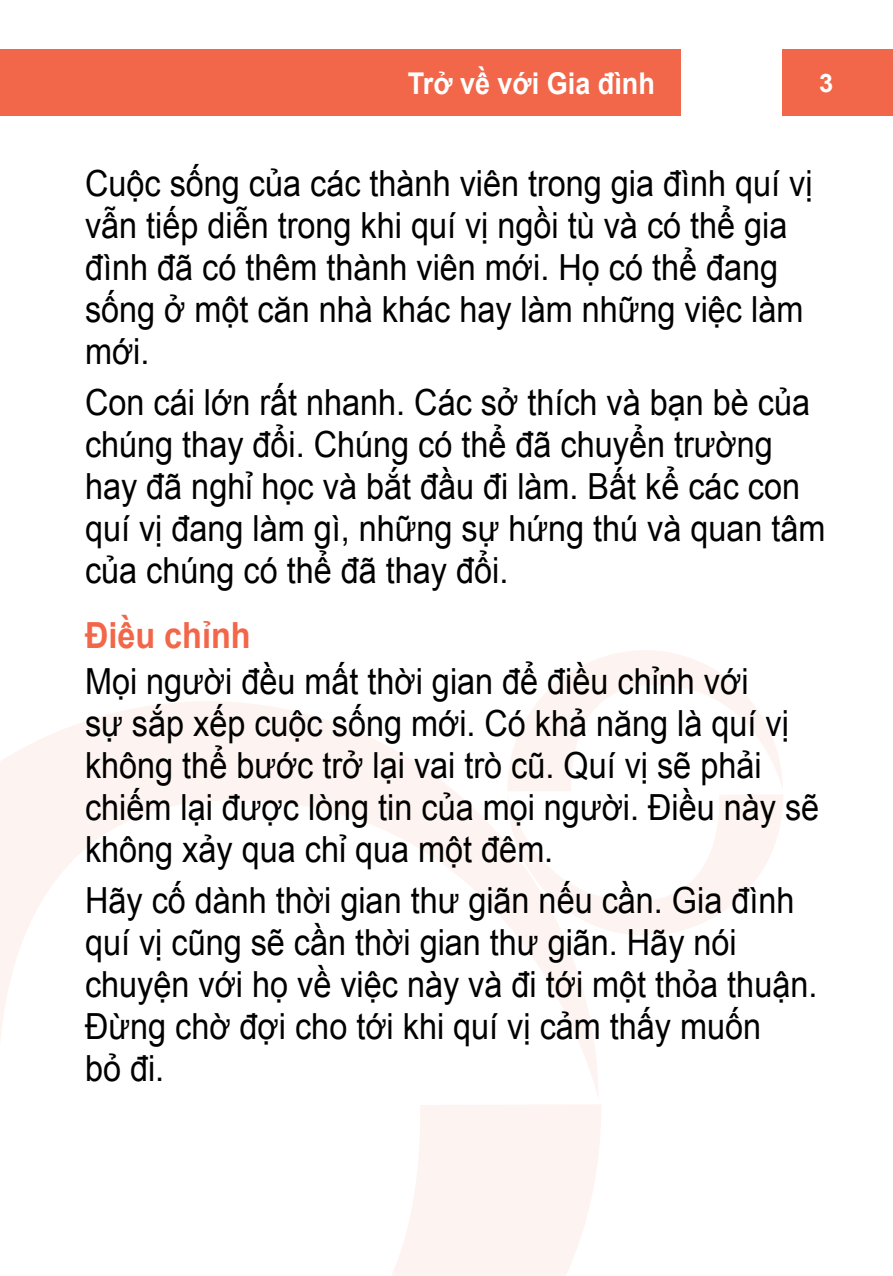
<style>
.page{position:relative;width:893px;height:1276px;background:#fff}
.page>*{position:absolute;margin:0;border:0;box-sizing:border-box;transform-origin:0 0}
.t1{font:36px/42px "Arial";color:#000;scale:.9 1}
.t2{font:700 36px "Arial";color:#f26649;scale:.9 1}
.t3{font:700 30px "Arial";color:#fff;scale:.9 1}
.t4{font:700 25.5px "Arial";color:#fff}
</style>
<div class="page">
<svg style="left:0;top:701px;width:598px;height:394px"></svg>
<svg style="left:392px;top:1105px;width:209px;height:171px;fill:#fdf3f0"></svg>
<div style="left:782px;top:49px;width:111px;height:67px;background:#f26649"></div>
<div style="left:0;top:49px;width:680px;height:67px;background:#f26649"></div>
<svg style="left:507px;top:650px;width:276px;height:286px"></svg>
<p class="t3" style="left:408px;top:63px;width:276px">Trở về với Gia đình</p>
<p class="t4" style="left:819px;top:66px;width:16px">3</p>
<p class="t1" style="left:85px;top:163px;width:810px">Cuộc sống của các thành viên trong gia đình quí vị vẫn tiếp diễn trong khi quí vị ngồi tù và có thể gia đình đã có thêm thành viên mới. Họ có thể đang sống ở một căn nhà khác hay làm những việc làm mới.</p>
<p class="t1" style="left:85px;top:382px;width:824px">Con cái lớn rất nhanh. Các sở thích và bạn bè của chúng thay đổi. Chúng có thể đã chuyển trường hay đã nghỉ học và bắt đầu đi làm. Bất kể các con quí vị đang làm gì, những sự hứng thú và quan tâm của chúng có thể đã thay đổi.</p>
<p class="t2" style="left:85px;top:611px;width:186px">Điều chỉnh</p>
<p class="t1" style="left:85px;top:660px;width:817px">Mọi người đều mất thời gian để điều chỉnh với<br>sự sắp xếp cuộc sống mới. Có khả năng là quí vị không thể bước trở lại vai trò cũ. Quí vị sẽ phải chiếm lại được lòng tin của mọi người. Điều này sẽ không xảy qua chỉ qua một đêm.</p>
<p class="t1" style="left:85px;top:879px;width:815px">Hãy cố dành thời gian thư giãn nếu cần. Gia đình quí vị cũng sẽ cần thời gian thư giãn. Hãy nói chuyện với họ về việc này và đi tới một thỏa thuận.<br>Đừng chờ đợi cho tới khi quí vị cảm thấy muốn<br>bỏ đi.</p>
</div>
